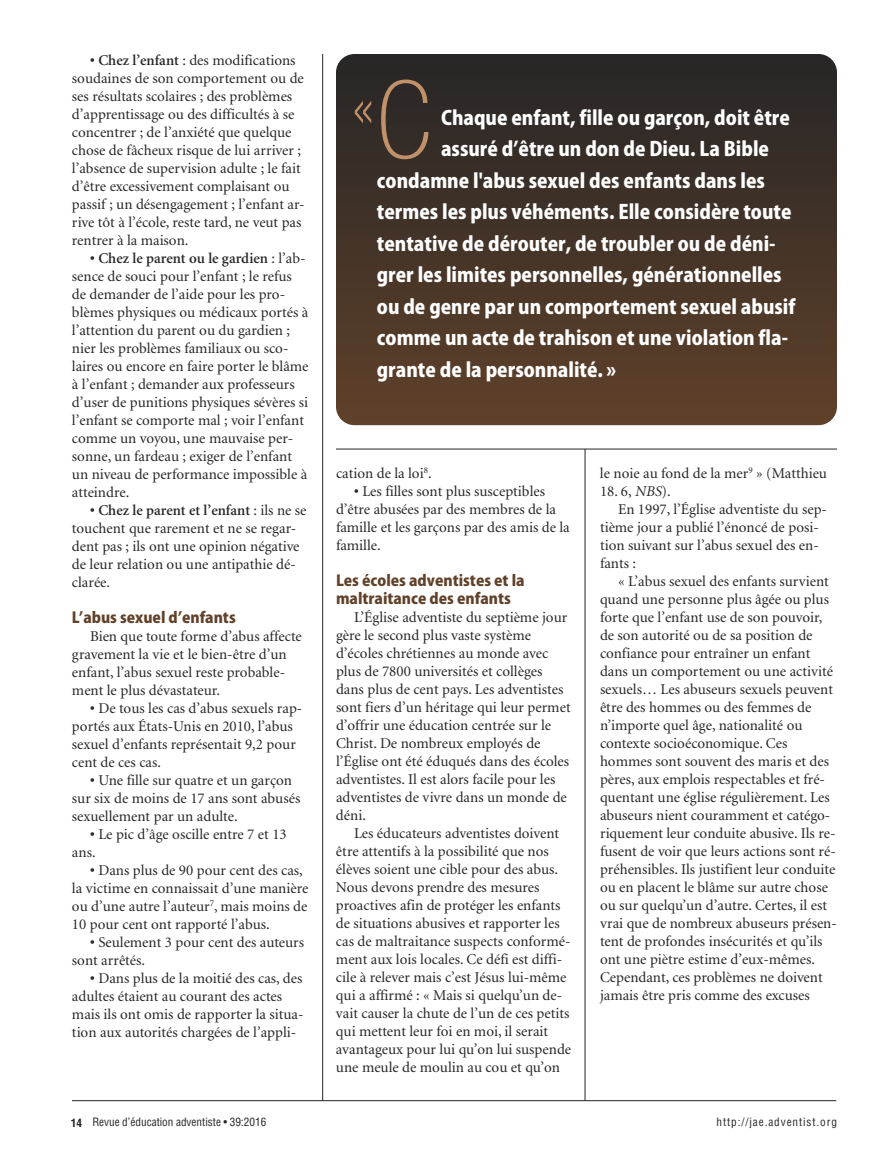
<style>
.page{position:relative;width:891px;height:1161px;background:#fff}
.page>*{position:absolute;margin:0;border:0;box-sizing:border-box;transform-origin:0 0}
.t1{font:100 condensed 72px "Helvetica Neue";color:#c1916a}
.t2{font:800 19.5px "Koz Go Pro";color:#fff;scale:.96 1}
.t3{font:15px/18px "Minion";color:#272526}
.t4{font:800 15px/18px "Koz Go Pro";color:#614129}
.t5{font:condensed 11.25px "Helvetica";color:#272526}
.t6{font:condensed 11.25px "Helvetica";letter-spacing:.08em;color:#272526}
.s1{font-weight:700}
.s2{font-weight:600}
.s3{font-size:108px}
.s4{font-style:italic}
</style>
<div class="page">
<div style="left:336px;top:54px;width:501px;height:371px;background:linear-gradient(to bottom,#272626,#604129);border-radius:18px"></div>
<hr style="left:322px;top:54px;width:1px;height:1047px;background:#272526">
<hr style="left:585px;top:449px;width:1px;height:652px;background:#272526">
<hr style="left:72px;top:1100px;width:764px;height:1px;background:#272526">
<hr style="left:336px;top:449px;width:501px;height:1px;background:#272526">
<p class="t3" style="left:72px;top:52px;width:234px;text-indent:18px"><span class="s1">•</span> <span class="s2">Chez l’enfant</span> : des modifications soudaines de son comportement ou de ses résultats scolaires ; des problèmes d’apprentissage ou des difficultés à se concentrer ; de l’anxiété que quelque chose de fâcheux risque de lui arriver ; l’absence de supervision adulte ; le fait d’être excessivement complaisant ou passif ; un désengagement ; l’enfant ar&shy;rive tôt à l’école, reste tard, ne veut pas rentrer à la maison.</p>
<p class="t3" style="left:72px;top:250px;width:238px;text-indent:18px"><span class="s1">•</span> <span class="s2">Chez le parent ou le gardien</span> : l’ab&shy;sence de souci pour l’enfant ; le refus de demander de l’aide pour les pro&shy;blèmes physiques ou médicaux portés à l’attention du parent ou du gardien ; nier les problèmes familiaux ou sco&shy;laires ou encore en faire porter le blâme à l’enfant ; demander aux professeurs d’user de punitions physiques sévères si l’enfant se comporte mal ; voir l’enfant comme un voyou, une mauvaise per&shy;sonne, un fardeau ; exiger de l’enfant un niveau de performance impossible à atteindre.</p>
<p class="t3" style="left:72px;top:502px;width:236px;text-indent:18px"><span class="s1">•</span> <span class="s2">Chez le parent et l’enfant</span> : ils ne se touchent que rarement et ne se regar&shy;dent pas ; ils ont une opinion négative de leur relation ou une antipathie dé&shy;clarée.</p>
<p class="t4" style="left:72px;top:609px;width:165px">L’abus sexuel d’enfants</p>
<p class="t3" style="left:72px;top:628px;width:231px;text-indent:18px">Bien que toute forme d’abus affecte gravement la vie et le bien-être d’un enfant, l’abus sexuel reste probable&shy;ment le plus dévastateur.</p>
<p class="t3" style="left:72px;top:700px;width:232px;text-indent:18px"><span class="s1">•</span> De tous les cas d’abus sexuels rap&shy;portés aux États-Unis en 2010, l’abus sexuel d’enfants représentait 9,2 pour cent de ces cas.</p>
<p class="t3" style="left:72px;top:772px;width:230px;text-indent:18px"><span class="s1">•</span> Une fille sur quatre et un garçon sur six de moins de 17 ans sont abusés sexuellement par un adulte.</p>
<p class="t3" style="left:72px;top:826px;width:216px;text-indent:18px"><span class="s1">•</span> Le pic d’âge oscille entre 7 et 13 ans.</p>
<p class="t3" style="left:72px;top:862px;width:238px;text-indent:18px"><span class="s1">•</span> Dans plus de 90 pour cent des cas, la victime en connaissait d’une manière ou d’une autre l’auteur<sup>7</sup>, mais moins de 10 pour cent ont rapporté l’abus.</p>
<p class="t3" style="left:72px;top:934px;width:234px;text-indent:18px"><span class="s1">•</span> Seulement 3 pour cent des auteurs sont arrêtés.</p>
<p class="t3" style="left:72px;top:970px;width:233px;text-indent:18px"><span class="s1">•</span> Dans plus de la moitié des cas, des adultes étaient au courant des actes mais ils ont omis de rapporter la situa&shy;tion aux autorités chargées de l’appli-</p>
<h1 class="t1" style="left:351px;top:80px;width:82px">«<span class="s3">C</span></h1>
<h2 class="t2" style="left:441px;top:105px;width:365px">Chaque enfant, fille ou garçon, doit être</h2>
<h2 class="t2" style="left:441px;top:136px;width:343px">assuré d’être un don de Dieu. La Bible</h2>
<h2 class="t2" style="left:377px;top:168px;width:406px">condamne l'abus sexuel des enfants dans les</h2>
<h2 class="t2" style="left:377px;top:199px;width:433px">termes les plus véhéments. Elle considère toute</h2>
<h2 class="t2" style="left:377px;top:231px;width:417px">tentative de dérouter, de troubler ou de déni-</h2>
<h2 class="t2" style="left:377px;top:262px;width:423px">grer les limites personnelles, générationnelles</h2>
<h2 class="t2" style="left:377px;top:294px;width:438px">ou de genre par un comportement sexuel abusif</h2>
<h2 class="t2" style="left:377px;top:325px;width:430px">comme un acte de trahison et une violation fla-</h2>
<h2 class="t2" style="left:377px;top:357px;width:251px">grante de la personnalité. »</h2>
<p class="t3" style="left:336px;top:465px;width:97px">cation de la loi<sup>8</sup>.</p>
<p class="t3" style="left:336px;top:483px;width:235px;text-indent:18px"><span class="s1">•</span> Les filles sont plus susceptibles d’être abusées par des membres de la famille et les garçons par des amis de la famille.</p>
<p class="t4" style="left:336px;top:572px;width:190px">Les écoles adventistes et la maltraitance des enfants</p>
<p class="t3" style="left:336px;top:609px;width:236px;text-indent:18px">L’Église adventiste du septième jour gère le second plus vaste système d’écoles chrétiennes au monde avec plus de 7800 universités et collèges dans plus de cent pays. Les adventistes sont fiers d’un héritage qui leur permet d’offrir une éducation centrée sur le Christ. De nombreux employés de l’Église ont été éduqués dans des écoles adventistes. Il est alors facile pour les adventistes de vivre dans un monde de déni.</p>
<p class="t3" style="left:336px;top:825px;width:237px;text-indent:18px">Les éducateurs adventistes doivent être attentifs à la possibilité que nos élèves soient une cible pour des abus.<br>Nous devons prendre des mesures proactives afin de protéger les enfants de situations abusives et rapporter les cas de maltraitance suspects conformé&shy;ment aux lois locales. Ce défi est diffi&shy;cile à relever mais c’est Jésus lui-même qui a affirmé : « Mais si quelqu’un de&shy;vait causer la chute de l’un de ces petits qui mettent leur foi en moi, il serait avantageux pour lui qu’on lui suspende une meule de moulin au cou et qu’on</p>
<p class="t3" style="left:600px;top:465px;width:229px">le noie au fond de la mer<sup>9</sup> » (Matthieu</p>
<p class="t3" style="left:600px;top:483px;width:72px">18. 6, <span class="s4">NBS</span>).</p>
<p class="t3" style="left:618px;top:501px;width:211px">En 1997, l’Église adventiste du sep-</p>
<p class="t3" style="left:600px;top:519px;width:220px">tième jour a publié l’énoncé de posi-</p>
<p class="t3" style="left:600px;top:537px;width:220px">tion suivant sur l’abus sexuel des en-</p>
<p class="t3" style="left:600px;top:555px;width:38px">fants :</p>
<p class="t3" style="left:618px;top:573px;width:212px">« L’abus sexuel des enfants survient</p>
<p class="t3" style="left:600px;top:591px;width:231px">quand une personne plus âgée ou plus</p>
<p class="t3" style="left:600px;top:609px;width:224px">forte que l’enfant use de son pouvoir,</p>
<p class="t3" style="left:600px;top:627px;width:214px">de son autorité ou de sa position de</p>
<p class="t3" style="left:600px;top:645px;width:212px">confiance pour entraîner un enfant</p>
<p class="t3" style="left:600px;top:663px;width:235px">dans un comportement ou une activité</p>
<p class="t3" style="left:600px;top:681px;width:235px">sexuels… Les abuseurs sexuels peuvent</p>
<p class="t3" style="left:600px;top:699px;width:213px">être des hommes ou des femmes de</p>
<p class="t3" style="left:600px;top:717px;width:204px">n’importe quel âge, nationalité ou</p>
<p class="t3" style="left:600px;top:735px;width:189px">contexte socioéconomique. Ces</p>
<p class="t3" style="left:600px;top:753px;width:231px">hommes sont souvent des maris et des</p>
<p class="t3" style="left:600px;top:771px;width:227px">pères, aux emplois respectables et fré-</p>
<p class="t3" style="left:600px;top:789px;width:231px">quentant une église régulièrement. Les</p>
<p class="t3" style="left:600px;top:807px;width:232px">abuseurs nient couramment et catégo-</p>
<p class="t3" style="left:600px;top:825px;width:237px">riquement leur conduite abusive. Ils re-</p>
<p class="t3" style="left:600px;top:843px;width:237px">fusent de voir que leurs actions sont ré-</p>
<p class="t3" style="left:600px;top:861px;width:237px">préhensibles. Ils justifient leur conduite</p>
<p class="t3" style="left:600px;top:879px;width:229px">ou en placent le blâme sur autre chose</p>
<p class="t3" style="left:600px;top:897px;width:229px">ou sur quelqu’un d’autre. Certes, il est</p>
<p class="t3" style="left:600px;top:915px;width:238px">vrai que de nombreux abuseurs présen-</p>
<p class="t3" style="left:600px;top:933px;width:224px">tent de profondes insécurités et qu’ils</p>
<p class="t3" style="left:600px;top:951px;width:217px">ont une piètre estime d’eux-mêmes.</p>
<p class="t3" style="left:600px;top:969px;width:224px">Cependant, ces problèmes ne doivent</p>
<p class="t3" style="left:600px;top:987px;width:211px">jamais être pris comme des excuses</p>
<p class="t5" style="left:71px;top:1118px;width:197px"><span class="s1">14</span> Revue d’éducation adventiste • 39:2016</p>
<p class="t6" style="left:717px;top:1118px;width:122px">http://jae.adventist.org</p>
</div>
